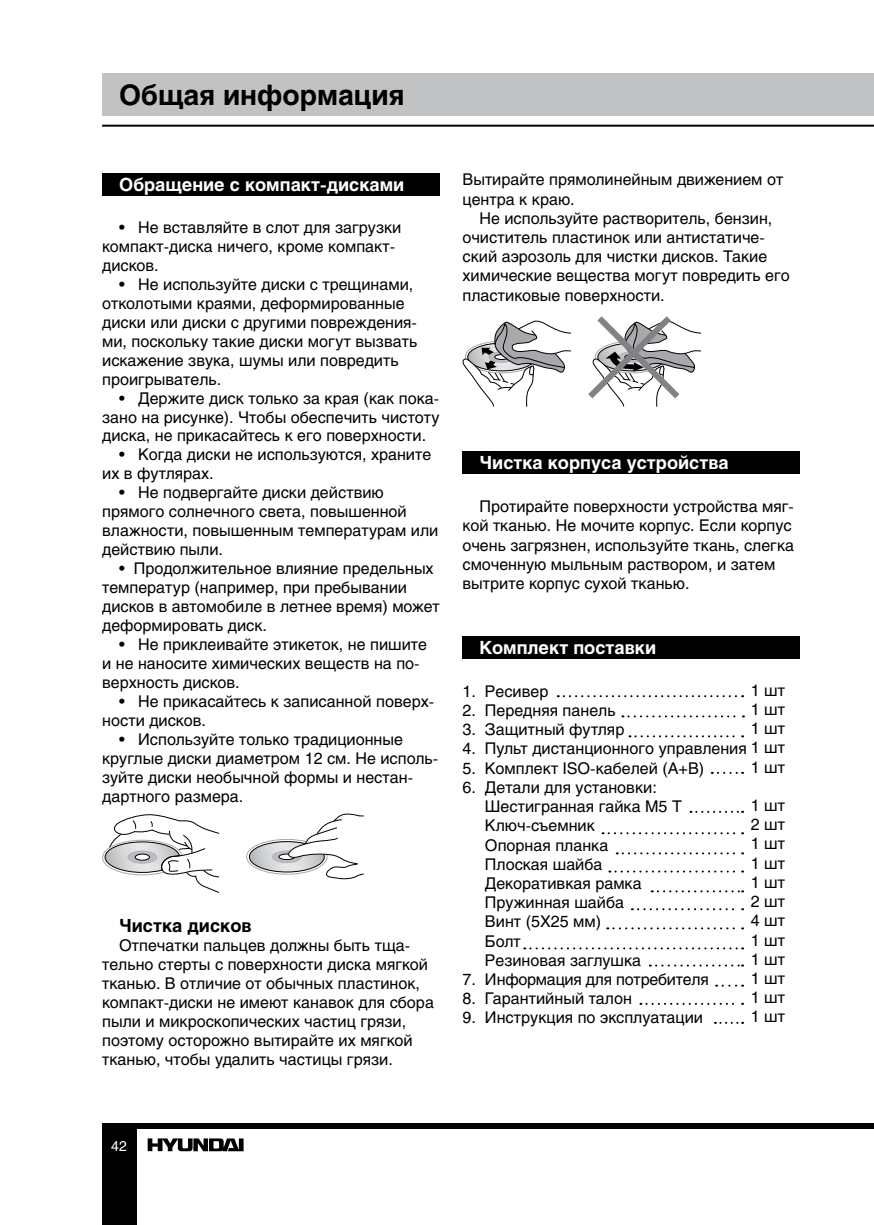
<style>
.page{position:relative;width:874px;height:1225px;background:#fff}
.page>*{position:absolute;margin:0;border:0;box-sizing:border-box;transform-origin:0 0}
.t1{font:700 28px "Helios";color:#000}
.t2{font:700 18px "Helios";color:#fff}
.t3{font:700 18px "Helios";color:#000}
.t4{font:16px/19.2px "Helios";color:#000}
.t5{font:14px "Helios";color:#fff}
</style>
<div class="page">
<hr style="left:102px;top:125px;width:771px;height:2px;background:#000">
<div style="left:102px;top:1122px;width:771px;height:6px;background:#000"></div>
<div style="left:102px;top:1123px;width:34px;height:102px;background:#000"></div>
<div style="left:102px;top:74px;width:771px;height:42px;background:#c1c2c4"></div>
<svg style="left:148px;top:1138px;width:95px;height:13px"></svg>
<div style="left:102px;top:173px;width:337px;height:23px;background:#000"></div>
<svg style="left:102px;top:814px;width:118px;height:79px"></svg>
<svg style="left:246px;top:813px;width:118px;height:66px"></svg>
<svg style="left:462px;top:320px;width:109px;height:87px"></svg>
<svg style="left:588px;top:316px;width:113px;height:91px"></svg>
<div style="left:462px;top:451px;width:337px;height:23px;background:#000"></div>
<div style="left:462px;top:636px;width:337px;height:22px;background:#000"></div>
<svg style="left:557px;top:695px;width:185px;height:2px"></svg>
<svg style="left:690px;top:811px;width:52px;height:2px"></svg>
<svg style="left:524px;top:947px;width:218px;height:2px"></svg>
<svg style="left:722px;top:984px;width:20px;height:2px"></svg>
<svg style="left:609px;top:870px;width:133px;height:2px"></svg>
<svg style="left:622px;top:715px;width:121px;height:2px"></svg>
<svg style="left:631px;top:908px;width:111px;height:2px"></svg>
<svg style="left:607px;top:927px;width:135px;height:2px"></svg>
<svg style="left:649px;top:964px;width:93px;height:2px"></svg>
<svg style="left:640px;top:1002px;width:102px;height:2px"></svg>
<svg style="left:714px;top:1021px;width:28px;height:2px"></svg>
<svg style="left:651px;top:890px;width:91px;height:2px"></svg>
<svg style="left:602px;top:832px;width:140px;height:2px"></svg>
<svg style="left:616px;top:852px;width:126px;height:2px"></svg>
<svg style="left:711px;top:772px;width:31px;height:2px"></svg>
<svg style="left:629px;top:735px;width:113px;height:2px"></svg>
<h1 class="t1" style="left:119px;top:79px;width:286px">Общая информация</h1>
<p class="t2" style="left:119px;top:174px;width:286px">Обращение с компакт-дисками</p>
<p class="t4" style="left:102px;top:218px;width:300px;text-indent:17px">• Не вставляйте в слот для загрузки компакт-диска ничего, кроме компакт&shy;дисков.</p>
<p class="t4" style="left:102px;top:275px;width:316px;text-indent:17px">• Не используйте диски с трещинами, отколотыми краями, деформированные диски или диски с другими повреждения&shy;ми, поскольку такие диски могут вызвать искажение звука, шумы или повредить проигрыватель.</p>
<p class="t4" style="left:102px;top:388px;width:339px;text-align:justify;text-indent:17px">• Держите диск только за края (как пока&shy;зано на рисунке). Чтобы обеспечить чистоту диска, не прикасайтесь к его поверхности.</p>
<p class="t4" style="left:102px;top:445px;width:330px;text-indent:17px">• Когда диски не используются, храните их в футлярах.</p>
<p class="t4" style="left:102px;top:483px;width:337px;text-indent:17px">• Не подвергайте диски действию прямого солнечного света, повышенной влажности, повышенным температурам или действию пыли.</p>
<p class="t4" style="left:102px;top:558px;width:339px;text-indent:17px">• Продолжительное влияние предельных температур (например, при пребывании дисков в автомобиле в летнее время) может деформировать диск.</p>
<p class="t4" style="left:102px;top:634px;width:326px;text-indent:17px">• Не приклеивайте этикеток, не пишите и не наносите химических веществ на по&shy;верхность дисков.</p>
<p class="t4" style="left:102px;top:691px;width:333px;text-indent:17px">• Не прикасайтесь к записанной поверх&shy;ности дисков.</p>
<p class="t4" style="left:102px;top:729px;width:337px;text-indent:17px">• Используйте только традиционные круглые диски диаметром 12 см. Не исполь&shy;зуйте диски необычной формы и нестан&shy;дартного размера.</p>
<p class="t3" style="left:119px;top:915px;width:134px">Чистка дисков</p>
<p class="t4" style="left:102px;top:936px;width:333px;text-indent:17px">Отпечатки пальцев должны быть тща&shy;тельно стерты с поверхности диска мягкой тканью. В отличие от обычных пластинок, компакт-диски не имеют канавок для сбора пыли и микроскопических частиц грязи, поэтому осторожно вытирайте их мягкой тканью, чтобы удалить частицы грязи.</p>
<p class="t4" style="left:462px;top:170px;width:322px">Вытирайте прямолинейным движением от центра к краю.</p>
<p class="t4" style="left:462px;top:208px;width:328px;text-indent:17px">Не используйте растворитель, бензин, очиститель пластинок или антистатиче&shy;ский аэрозоль для чистки дисков. Такие химические вещества могут повредить его пластиковые поверхности.</p>
<p class="t2" style="left:479px;top:452px;width:250px">Чистка корпуса устройства</p>
<p class="t4" style="left:462px;top:497px;width:333px;text-indent:17px">Протирайте поверхности устройства мяг&shy;кой тканью. Не мочите корпус. Если корпус очень загрязнен, используйте ткань, слегка смоченную мыльным раствором, и затем вытрите корпус сухой тканью.</p>
<p class="t2" style="left:479px;top:637px;width:178px">Комплект поставки</p>
<p class="t4" style="left:462px;top:681px;width:87px">1. Ресивер</p>
<p class="t4" style="left:462px;top:700px;width:154px">2. Передняя панель</p>
<p class="t4" style="left:462px;top:720px;width:163px">3. Защитный футляр</p>
<p class="t4" style="left:462px;top:739px;width:324px">4. Пульт дистанционного управления 1 шт</p>
<p class="t4" style="left:462px;top:758px;width:243px">5. Комплект ISO-кабелей (А+В)</p>
<p class="t4" style="left:484px;top:777px;width:198px;text-indent:-22px">6. Детали для установки:<br>Шестигранная гайка M5 T<br>Ключ-съемник<br>Опорная планка<br>Плоская шайба<br>Декоративкая рамка<br>Пружинная шайба<br>Винт (5X25 мм)<br>Болт<br>Резиновая заглушка</p>
<p class="t4" style="left:462px;top:969px;width:248px">7. Информация для потребителя</p>
<p class="t4" style="left:462px;top:988px;width:171px">8. Гарантийный талон</p>
<p class="t4" style="left:462px;top:1008px;width:242px">9. Инструкция по эксплуатации</p>
<p class="t4" style="left:750px;top:680px;width:36px;text-align:justify">1 шт 1 шт 1 шт</p>
<p class="t4" style="left:750px;top:757px;width:36px">1 шт</p>
<p class="t4" style="left:750px;top:795px;width:36px;text-align:justify">1 шт 2 шт 1 шт 1 шт 1 шт 2 шт 4 шт 1 шт 1 шт 1 шт 1 шт 1 шт</p>
<p class="t5" style="left:111px;top:1138px;width:17px">42</p>
</div>
